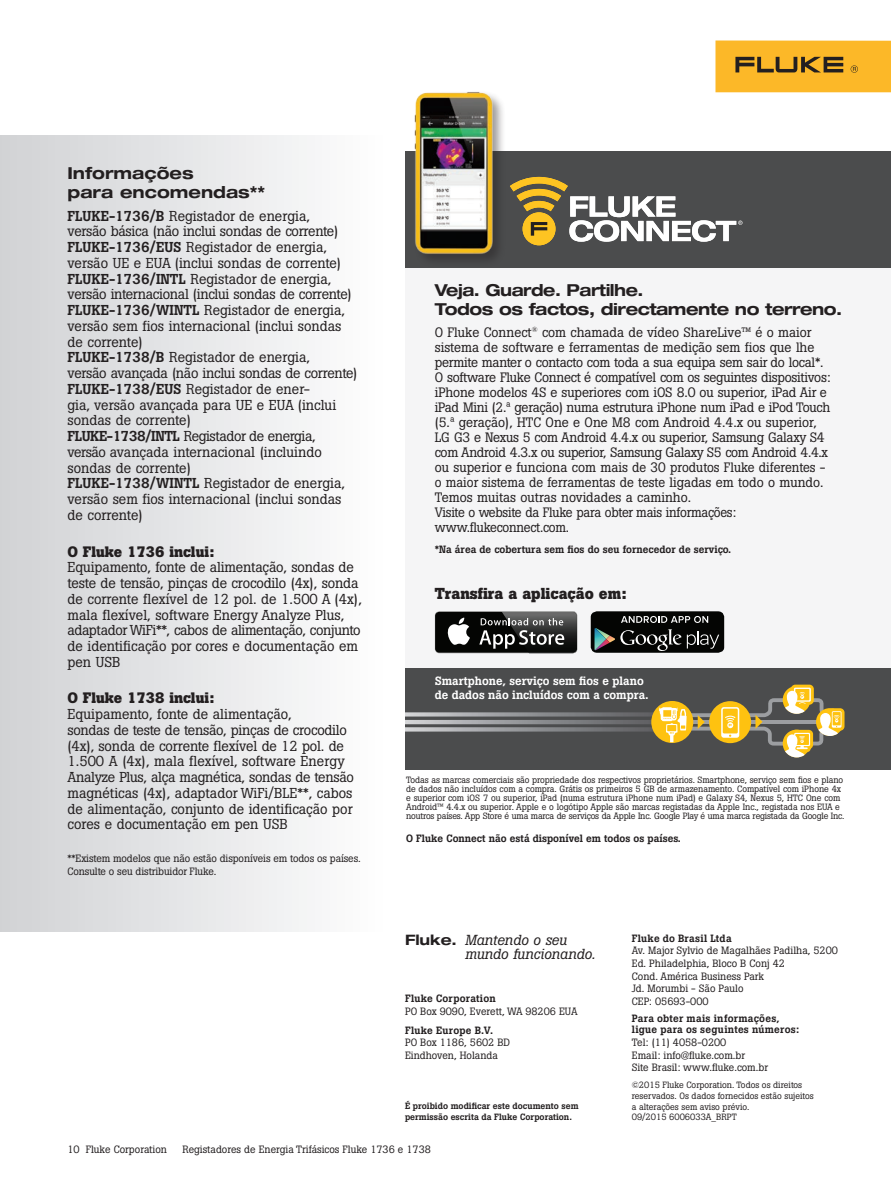
<style>
.page{position:relative;width:891px;height:1188px;background:#fff}
.page>*{position:absolute;margin:0;border:0;box-sizing:border-box;transform-origin:0 0}
.t1{font:700 expanded 16.5px/18.8px "Helvetica Neue LT Std";letter-spacing:-.03em;color:#231f20}
.t2{font:700 expanded 16.5px/18.8px "Helvetica Neue LT Std";color:#231f20}
.t3{font:700 15.75px "Boton Pro";color:#231f20}
.t4{font:700 15px "Boton Pro";color:#231f20}
.t5{font:italic 14.4px/14.4px "Boton Pro";color:#231f20}
.t6{font:14.25px/15.8px "Boton Pro";color:#231f20}
.t7{font:13.5px/15px "Boton Pro";letter-spacing:-.02em;color:#231f20}
.t8{font:500 12px/14.4px "Boton Pro";color:#fff}
.t9{font:10.5px/12.6px "Boton Pro";color:#231f20}
.t10{font:500 10.5px/11.2px "Boton Pro";letter-spacing:.01em;color:#231f20}
.t11{font:9px/9px "Boton Pro";letter-spacing:-.005em;color:#231f20}
.t12{font:500 9px/10.8px "Boton Pro";color:#231f20}
.s1{font-weight:500}
.s2{font-family:"Helvetica Neue LT Std";font-weight:700;font-style:normal;font-stretch:expanded}
</style>
<div class="page">
<div style="left:716px;top:40px;width:175px;height:52px;background:#fcb828"></div>
<svg style="left:735px;top:57px;width:108px;height:15px"></svg>
<svg style="left:851px;top:65px;width:7px;height:8px"></svg>
<div style="left:0;top:135px;width:387px;height:797px;background:linear-gradient(to right,#d0d2d4,#fefefe)"></div>
<div style="left:406px;top:151px;width:485px;height:619px;background:#4b4c4d"></div>
<div style="left:406px;top:268px;width:485px;height:400px;background:#f5f5f6"></div>
<img style="left:405px;top:712px;width:248px;height:5px">
<img style="left:405px;top:720px;width:246px;height:4px">
<img style="left:405px;top:727px;width:248px;height:5px">
<div style="left:651px;top:701px;width:42px;height:42px;background:#fec210;border-radius:50%"></div>
<svg style="left:659px;top:685px;width:186px;height:72px"></svg>
<svg style="left:591px;top:611px;width:133px;height:42px;background:#2a2c2b"></svg>
<svg style="left:435px;top:611px;width:142px;height:43px;background:#484948"></svg>
<div style="left:523px;top:213px;width:32px;height:32px;background:#fec422;border:1px solid #fec422;border-radius:50%"></div>
<svg style="left:510px;top:177px;width:233px;height:65px"></svg>
<div style="left:413px;top:90px;width:93px;height:177px;background:#231f20;opacity:.45"></div>
<img style="left:413px;top:90px;width:84px;height:175px">
<p class="t2" style="left:68px;top:163px;width:199px">Informações<br>para encomendas**</p>
<p class="t6" style="left:68px;top:208px;width:291px"><span class="s1">FLUKE-1736/B</span> Registador de energia,<br>versão básica (não inclui sondas de corrente)<br><span class="s1">FLUKE-1736/EUS</span> Registador de energia, versão UE e EUA (inclui sondas de corrente)<br><span class="s1">FLUKE-1736/INTL</span> Registador de energia, versão internacional (inclui sondas de corrente)<br><span class="s1">FLUKE-1736/WINTL</span> Registador de energia, versão sem fios internacional (inclui sondas de corrente)<br><span class="s1">FLUKE-1738/B</span> Registador de energia,<br>versão avançada (não inclui sondas de corrente)<br><span class="s1">FLUKE-1738/EUS</span> Registador de ener-<br>gia, versão avançada para UE e EUA (inclui sondas de corrente)<br><span class="s1">FLUKE-1738/INTL</span> Registador de energia, versão avançada internacional (incluindo sondas de corrente)<br><span class="s1">FLUKE-1738/WINTL</span> Registador de energia, versão sem fios internacional (inclui sondas de corrente)</p>
<p class="t4" style="left:68px;top:542px;width:148px">O Fluke 1736 inclui:</p>
<p class="t6" style="left:68px;top:559px;width:296px">Equipamento, fonte de alimentação, sondas de teste de tensão, pinças de crocodilo (4x), sonda de corrente flexível de 12 pol. de 1.500 A (4x), mala flexível, software Energy Analyze Plus, adaptador WiFi**, cabos de alimentação, conjunto de identificação por cores e documentação em pen USB</p>
<p class="t4" style="left:68px;top:689px;width:148px">O Fluke 1738 inclui:</p>
<p class="t6" style="left:68px;top:706px;width:288px">Equipamento, fonte de alimentação,<br>sondas de teste de tensão, pinças de crocodilo (4x), sonda de corrente flexível de 12 pol. de 1.500 A (4x), mala flexível, software Energy Analyze Plus, alça magnética, sondas de tensão magnéticas (4x), adaptador WiFi/BLE**, cabos de alimentação, conjunto de identificação por cores e documentação em pen USB</p>
<p class="t9" style="left:68px;top:852px;width:295px">**Existem modelos que não estão disponíveis em todos os países.<br>Consulte o seu distribuidor Fluke.</p>
<p class="t1" style="left:435px;top:280px;width:409px">Veja. Guarde. Partilhe.<br>Todos os factos, directamente no terreno.</p>
<p class="t7" style="left:435px;top:325px;width:397px">O Fluke Connect<sup>®</sup> com chamada de vídeo ShareLive™ é o maior sistema de software e ferramentas de medição sem fios que lhe permite manter o contacto com toda a sua equipa sem sair do local*.<br>O software Fluke Connect é compatível com os seguintes dispositivos: iPhone modelos 4S e superiores com iOS 8.0 ou superior, iPad Air e iPad Mini (2.ª geração) numa estrutura iPhone num iPad e iPod Touch (5.ª geração), HTC One e One M8 com Android 4.4.x ou superior, LG G3 e Nexus 5 com Android 4.4.x ou superior, Samsung Galaxy S4 com Android 4.3.x ou superior, Samsung Galaxy S5 com Android 4.4.x ou superior e funciona com mais de 30 produtos Fluke diferentes - o maior sistema de ferramentas de teste ligadas em todo o mundo.<br>Temos muitas outras novidades a caminho.<br>Visite o website da Fluke para obter mais informações: www.flukeconnect.com.</p>
<p class="t10" style="left:435px;top:544px;width:298px">*Na área de cobertura sem fios do seu fornecedor de serviço.</p>
<p class="t3" style="left:435px;top:583px;width:193px">Transfira a aplicação em:</p>
<p class="t8" style="left:435px;top:673px;width:216px">Smartphone, serviço sem fios e plano de dados não incluídos com a compra.</p>
<p class="t11" style="left:406px;top:775px;width:440px">Todas as marcas comerciais são propriedade dos respectivos proprietários. Smartphone, serviço sem fios e plano de dados não incluídos com a compra. Grátis os primeiros 5 GB de armazenamento. Compatível com iPhone 4x e superior com iOS 7 ou superior, iPad (numa estrutura iPhone num iPad) e Galaxy S4, Nexus 5, HTC One com Android™ 4.4.x ou superior. Apple e o logótipo Apple são marcas registadas da Apple Inc., registada nos EUA e noutros países. App Store é uma marca de serviços da Apple Inc. Google Play é uma marca registada da Google Inc.</p>
<p class="t10" style="left:406px;top:833px;width:276px">O Fluke Connect não está disponível em todos os países.</p>
<p class="t5" style="left:465px;top:933px;width:132px;text-indent:-60px"><span class="s2">Fluke.</span> Mantendo o seu mundo funcionando.</p>
<p class="t10" style="left:405px;top:993px;width:92px">Fluke Corporation</p>
<p class="t9" style="left:405px;top:1005px;width:174px">PO Box 9090, Everett, WA 98206 EUA</p>
<p class="t10" style="left:405px;top:1024px;width:90px">Fluke Europe B.V.</p>
<p class="t9" style="left:405px;top:1036px;width:107px">PO Box 1186, 5602 BD<br>Eindhoven, Holanda</p>
<p class="t12" style="left:405px;top:1101px;width:175px">É proibido modificar este documento sem permissão escrita da Fluke Corporation.</p>
<p class="t10" style="left:632px;top:933px;width:101px">Fluke do Brasil Ltda</p>
<p class="t9" style="left:632px;top:945px;width:208px">Av. Major Sylvio de Magalhães Padilha, 5200<br>Ed. Philadelphia, Bloco B Conj 42<br>Cond. América Business Park<br>Jd. Morumbi - São Paulo<br>CEP: 05693-000</p>
<p class="t10" style="left:632px;top:1013px;width:169px">Para obter mais informações, ligue para os seguintes números:</p>
<p class="t9" style="left:632px;top:1036px;width:138px">Tel: (11) 4058-0200<br>Email: info@fluke.com.br<br>Site Brasil: www.fluke.com.br</p>
<p class="t11" style="left:632px;top:1079px;width:184px;line-height:10.8px">©2015 Fluke Corporation. Todos os direitos reservados. Os dados fornecidos estão sujeitos a alterações sem aviso prévio.<br>09/2015 6006033A_BRPT</p>
<p class="t9" style="left:68px;top:1143px;width:101px">10 Fluke Corporation</p>
<p class="t9" style="left:182px;top:1143px;width:250px">Registadores de Energia Trifásicos Fluke 1736 e 1738</p>
</div>
